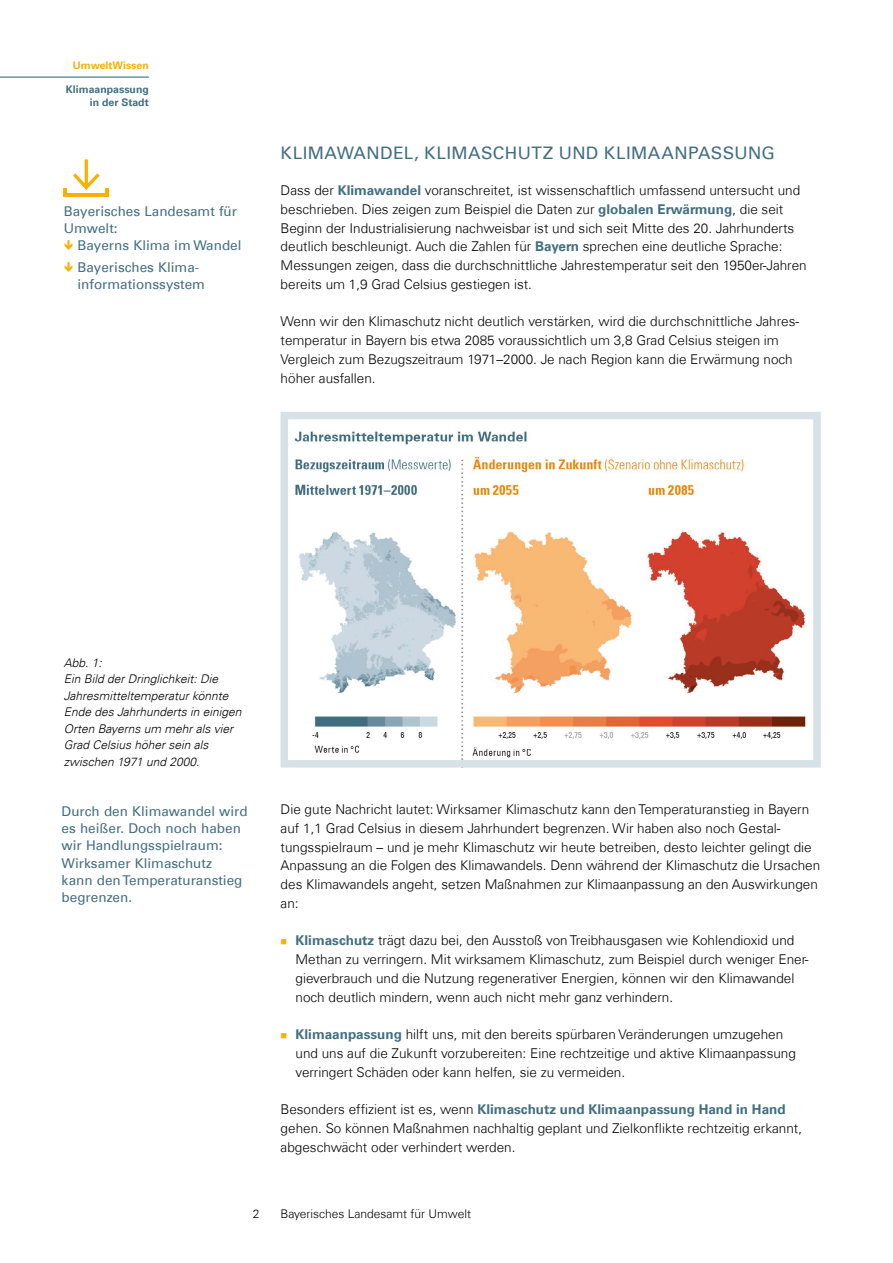
<style>
.page{position:relative;width:893px;height:1263px;background:#fff}
.page>*{position:absolute;margin:0;border:0;box-sizing:border-box;transform-origin:0 0}
.Head_2_UmweltWissen{font:17.25px "Univers Com 55 Roman";letter-spacing:.025em;color:#426e81}
.Fließ_Thema{font:300 13.5px/18.8px "Univers Com 45";color:#000}
.Marginalien_Thema{font:13.5px/17.2px "Univers Com 55 Roman";color:#426e81}
.Bildunterschrift_Umw{font:italic 300 12px/16.5px "Univers Com 45";color:#000}
.t1{font:300 12px "Univers Com 45";color:#000}
.t2{font:700 10.5px/12.8px "Univers Com 65";color:#426e81;text-align:right}
.t3{font:700 10.5px "Univers Com 65";color:#f9b000}
.s1{font-family:"Univers Com 65";font-weight:700;color:#426e81}
</style>
<div class="page">
<hr style="left:0;top:77px;width:149px;height:1px;background:#426e81">
<img style="left:294px;top:430px;width:512px;height:328px">
<div style="left:281px;top:412px;width:540px;height:355px;border:8px solid #d6e1e8"></div>
<hr style="left:64px;top:194px;width:45px;height:3px;background:#f9b000">
<svg style="left:64px;top:189px;width:3px;height:5px"></svg>
<hr style="left:85px;top:159px;width:3px;height:27px;background:#f9b000">
<svg style="left:73px;top:173px;width:36px;height:21px"></svg>
<p class="t3" style="left:73px;top:59px;width:77px">UmweltWissen</p>
<p class="t2" style="left:66px;top:83px;width:84px">Klimaanpassung in der Stadt</p>
<p class="Marginalien_Thema" style="left:64px;top:202px;width:175px">Bayerisches Landesamt für</p>
<p class="Marginalien_Thema" style="left:64px;top:220px;width:55px">Umwelt:</p>
<p class="Marginalien_Thema" style="left:78px;top:237px;width:166px">Bayerns Klima im Wandel</p>
<p class="Marginalien_Thema" style="left:78px;top:259px;width:129px">Bayerisches Klima&shy;informationssystem</p>
<h2 class="Head_2_UmweltWissen" style="left:281px;top:143px;width:496px">KLIMAWANDEL, KLIMASCHUTZ UND KLIMAANPASSUNG</h2>
<p class="Fließ_Thema" style="left:281px;top:181px;width:528px">Dass der <span class="s1">Klimawandel</span> voranschreitet, ist wissenschaftlich umfassend untersucht und beschrieben. Dies zeigen zum Beispiel die Daten zur <span class="s1">globalen Erwärmung</span>, die seit Beginn der Industrialisierung nachweisbar ist und sich seit Mitte des 20. Jahrhunderts deutlich beschleunigt. Auch die Zahlen für <span class="s1">Bayern</span> sprechen eine deutliche Sprache:<br>Messungen zeigen, dass die durchschnittliche Jahrestemperatur seit den 1950er-Jahren bereits um 1,9 Grad Celsius gestiegen ist.</p>
<p class="Fließ_Thema" style="left:281px;top:312px;width:520px">Wenn wir den Klimaschutz nicht deutlich verstärken, wird die durchschnittliche Jahres&shy;temperatur in Bayern bis etwa 2085 voraussichtlich um 3,8 Grad Celsius steigen im Vergleich zum Bezugszeitraum 1971–2000. Je nach Region kann die Erwärmung noch höher ausfallen.</p>
<p class="Bildunterschrift_Umw" style="left:64px;top:654px;width:179px">Abb. 1:<br>Ein Bild der Dringlichkeit: Die<br>Jahresmitteltemperatur könnte<br>Ende des Jahrhunderts in einigen<br>Orten Bayerns um mehr als vier<br>Grad Celsius höher sein als zwischen 1971 und 2000.</p>
<p class="Marginalien_Thema" style="left:62px;top:802px;width:188px">Durch den Klimawandel wird es heißer. Doch noch haben wir Handlungsspielraum:<br>Wirksamer Klimaschutz<br>kann den Temperaturanstieg begrenzen.</p>
<p class="Fließ_Thema" style="left:281px;top:800px;width:541px">Die gute Nachricht lautet: Wirksamer Klimaschutz kann den Temperaturanstieg in Bayern auf 1,1 Grad Celsius in diesem Jahrhundert begrenzen. Wir haben also noch Gestal&shy;tungsspielraum – und je mehr Klimaschutz wir heute betreiben, desto leichter gelingt die Anpassung an die Folgen des Klimawandels. Denn während der Klimaschutz die Ursachen des Klimawandels angeht, setzen Maßnahmen zur Klimaanpassung an den Auswirkungen an:</p>
<p class="Fließ_Thema" style="left:296px;top:931px;width:515px"><span class="s1">Klimaschutz</span> trägt dazu bei, den Ausstoß von Treibhausgasen wie Kohlendioxid und Methan zu verringern. Mit wirksamem Klimaschutz, zum Beispiel durch weniger Ener&shy;gieverbrauch und die Nutzung regenerativer Energien, können wir den Klimawandel noch deutlich mindern, wenn auch nicht mehr ganz verhindern.</p>
<p class="Fließ_Thema" style="left:296px;top:1025px;width:502px"><span class="s1">Klimaanpassung</span> hilft uns, mit den bereits spürbaren Veränderungen umzugehen und uns auf die Zukunft vorzubereiten: Eine rechtzeitige und aktive Klimaanpassung verringert Schäden oder kann helfen, sie zu vermeiden.</p>
<p class="Fließ_Thema" style="left:281px;top:1100px;width:523px">Besonders effizient ist es, wenn <span class="s1">Klimaschutz und Klimaanpassung Hand in Hand </span>gehen. So können Maßnahmen nachhaltig geplant und Zielkonflikte rechtzeitig erkannt, abgeschwächt oder verhindert werden.</p>
<p class="t1" style="left:253px;top:1207px;width:8px">2</p>
<p class="t1" style="left:281px;top:1207px;width:192px">Bayerisches Landesamt für Umwelt</p>
</div>
